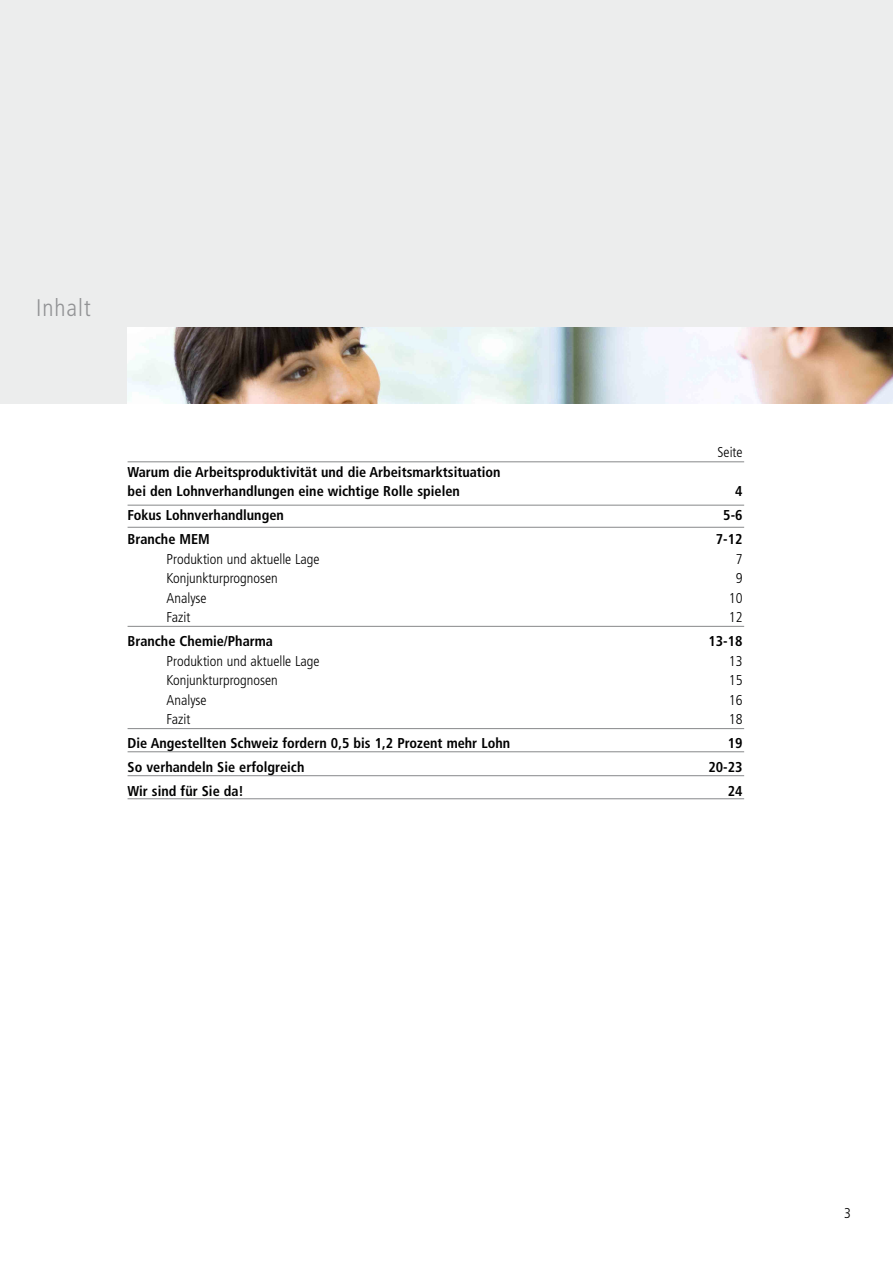
<style>
.page{position:relative;width:893px;height:1263px;background:#fff}
.page>*{position:absolute;margin:0;border:0;box-sizing:border-box;transform-origin:0 0}
.t1{font:300 condensed 24px "Frutiger";letter-spacing:.04em;color:#929395}
.t2{font:700 condensed 14.25px/19.5px "Frutiger";color:#000}
.t3{font:300 condensed 14.25px "Frutiger";color:#000}
</style>
<div class="page">
<div style="left:0;top:0;width:893px;height:404px;background:#eceded"></div>
<hr style="left:128px;top:461px;width:616px;height:1px;background:#87888a">
<hr style="left:128px;top:505px;width:616px;height:1px;background:#87888a">
<hr style="left:128px;top:527px;width:616px;height:1px;background:#87888a">
<hr style="left:128px;top:626px;width:616px;height:1px;background:#87888a">
<hr style="left:128px;top:728px;width:616px;height:1px;background:#87888a">
<hr style="left:128px;top:751px;width:616px;height:1px;background:#87888a">
<hr style="left:128px;top:775px;width:616px;height:1px;background:#87888a">
<hr style="left:128px;top:798px;width:616px;height:1px;background:#87888a">
<img style="left:128px;top:327px;width:765px;height:77px">
<h1 class="t1" style="left:36px;top:294px;width:56px">Inhalt</h1>
<p class="t2" style="left:128px;top:462px;width:375px">Warum die Arbeitsproduktivität und die Arbeitsmarktsituation bei den Lohnverhandlungen eine wichtige Rolle spielen</p>
<p class="t3" style="left:717px;top:444px;width:27px">Seite</p>
<p class="t2" style="left:735px;top:481px;width:9px">4</p>
<p class="t2" style="left:128px;top:505px;width:158px">Fokus Lohnverhandlungen</p>
<p class="t2" style="left:723px;top:505px;width:21px">5-6</p>
<p class="t2" style="left:128px;top:529px;width:84px">Branche MEM</p>
<p class="t2" style="left:716px;top:529px;width:28px">7-12</p>
<p class="t3" style="left:167px;top:551px;width:155px">Produktion und aktuelle Lage</p>
<p class="t3" style="left:736px;top:551px;width:8px">7</p>
<p class="t3" style="left:167px;top:570px;width:113px">Konjunkturprognosen</p>
<p class="t3" style="left:736px;top:570px;width:8px">9</p>
<p class="t3" style="left:167px;top:590px;width:42px">Analyse</p>
<p class="t3" style="left:729px;top:590px;width:15px">10</p>
<p class="t3" style="left:167px;top:609px;width:25px">Fazit</p>
<p class="t3" style="left:729px;top:609px;width:15px">12</p>
<p class="t2" style="left:128px;top:631px;width:147px">Branche Chemie/Pharma</p>
<p class="t2" style="left:708px;top:631px;width:36px">13-18</p>
<p class="t3" style="left:167px;top:653px;width:155px">Produktion und aktuelle Lage</p>
<p class="t3" style="left:729px;top:653px;width:15px">13</p>
<p class="t3" style="left:167px;top:672px;width:113px">Konjunkturprognosen</p>
<p class="t3" style="left:729px;top:672px;width:15px">15</p>
<p class="t3" style="left:167px;top:692px;width:42px">Analyse</p>
<p class="t3" style="left:729px;top:692px;width:15px">16</p>
<p class="t3" style="left:167px;top:711px;width:25px">Fazit</p>
<p class="t3" style="left:729px;top:711px;width:15px">18</p>
<p class="t2" style="left:128px;top:733px;width:384px">Die Angestellten Schweiz fordern 0,5 bis 1,2 Prozent mehr Lohn</p>
<p class="t2" style="left:728px;top:733px;width:16px">19</p>
<p class="t2" style="left:128px;top:757px;width:178px">So verhandeln Sie erfolgreich</p>
<p class="t2" style="left:708px;top:757px;width:36px">20-23</p>
<p class="t2" style="left:128px;top:781px;width:118px">Wir sind für Sie da!</p>
<p class="t2" style="left:728px;top:781px;width:16px">24</p>
<p class="t3" style="left:844px;top:1205px;width:8px">3</p>
</div>
